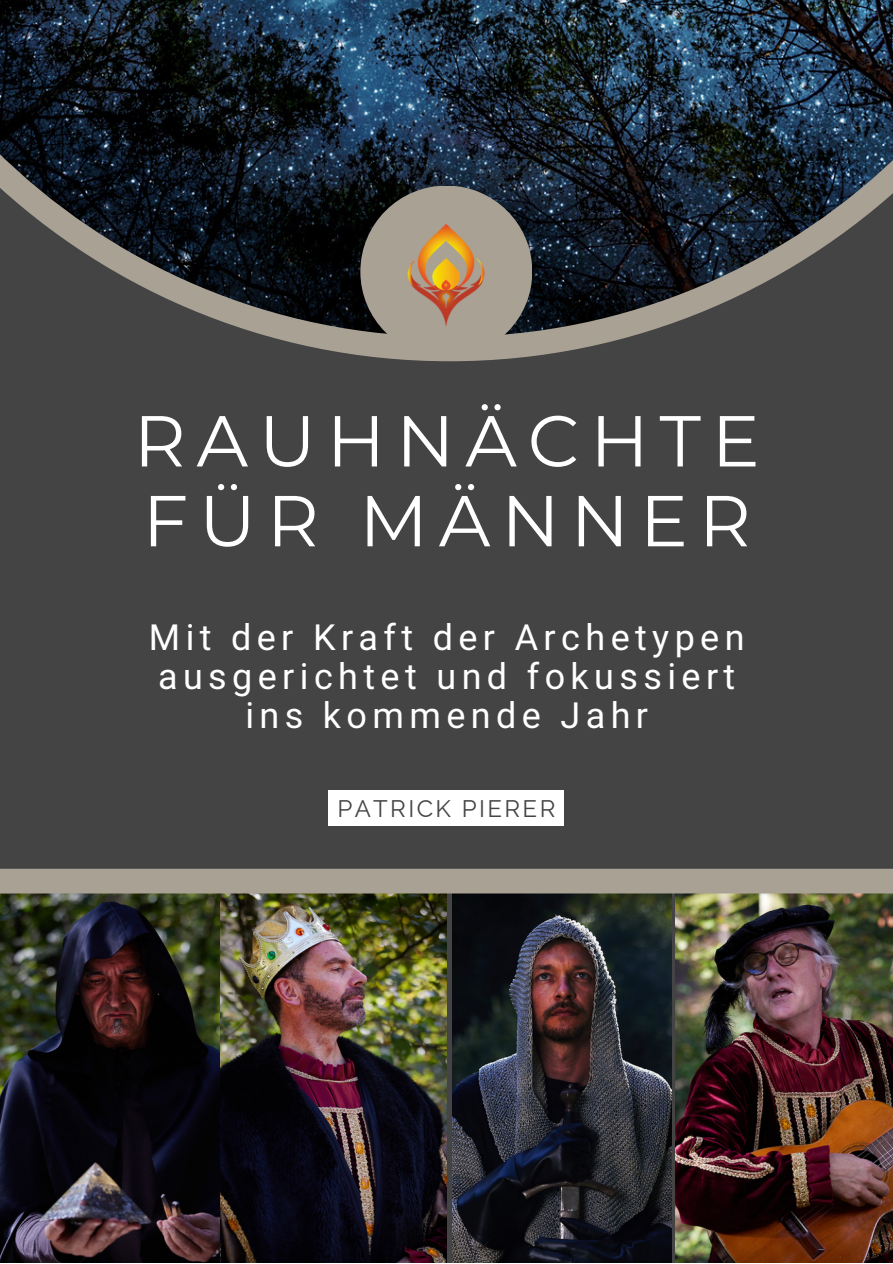
<style>
.page{position:relative;width:893px;height:1264px;background:#fff}
.page>*{position:absolute;margin:0;border:0;box-sizing:border-box;transform-origin:0 0}
.t1{font:72px/79.8px "Montserrat";letter-spacing:.15em;color:#fff}
.t2{font:36px "Araboto";letter-spacing:.15em;color:#fff}
.t3{font:24px "Raleway";letter-spacing:.1em;color:#444}
</style>
<div class="page">
<div style="left:0;top:0;width:892px;height:1262px;background:#444"></div>
<img style="left:0;top:893px;width:447px;height:369px">
<img style="left:675px;top:893px;width:217px;height:369px">
<svg style="left:0;top:0;width:892px;height:361px"></svg>
<div style="left:360px;top:186px;width:172px;height:171px;background:#a8a194;border-radius:50%"></div>
<img style="left:345px;top:201px;width:209px;height:147px">
<img style="left:452px;top:893px;width:219px;height:369px">
<div style="left:0;top:868px;width:892px;height:25px;background:#a8a194"></div>
<div style="left:328px;top:790px;width:236px;height:36px;background:#fff"></div>
<p class="t1" style="left:134px;top:401px;width:627px">RAUHNÄCHTE<br>FÜR MÄNNER</p>
<p class="t2" style="left:149px;top:616px;width:597px">Mit der Kraft der Archetypen</p>
<p class="t2" style="left:158px;top:655px;width:578px">ausgerichtet und fokussiert</p>
<p class="t2" style="left:245px;top:694px;width:404px">ins kommende Jahr</p>
<p class="t3" style="left:337px;top:794px;width:219px">PATRICK PIERER</p>
</div>
